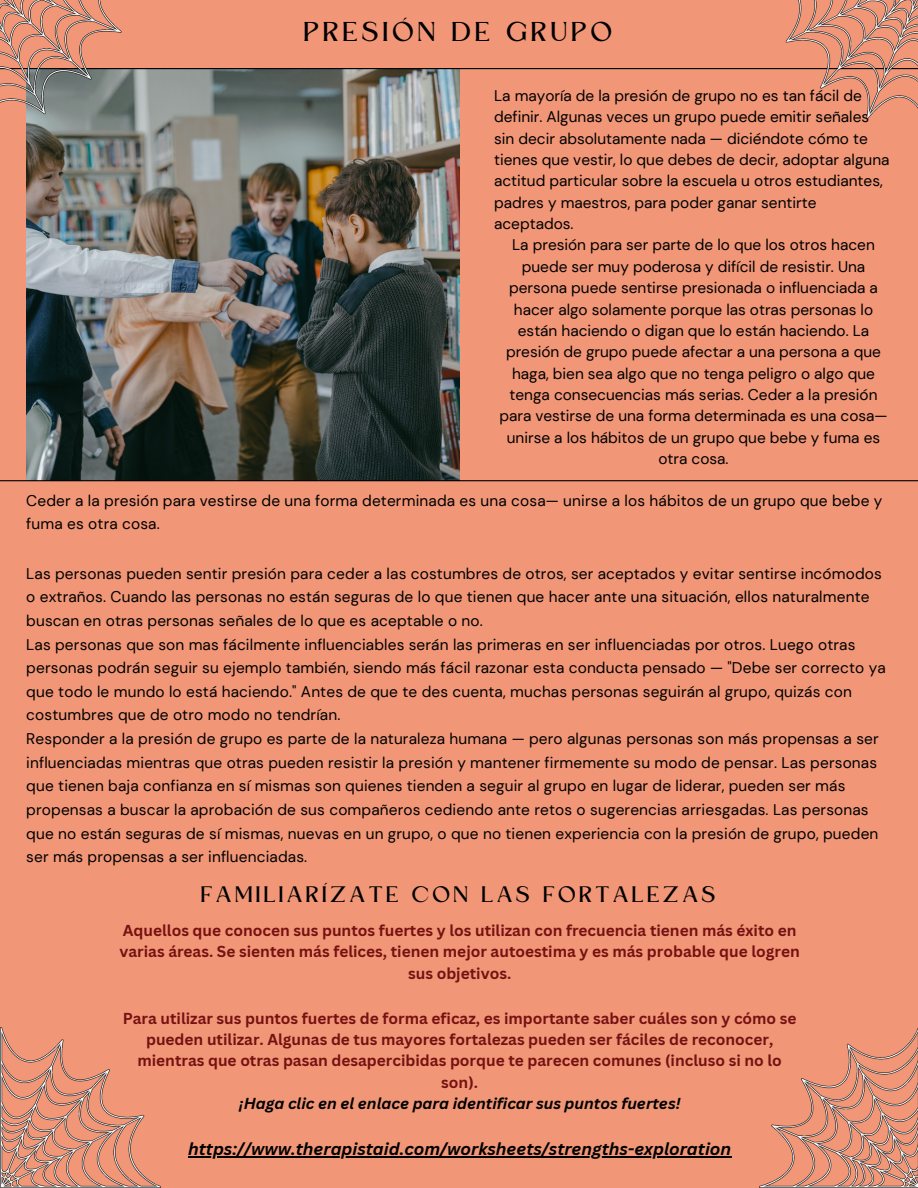
<style>
.page{position:relative;width:918px;height:1188px;background:#f19677}
.page>*{position:absolute;margin:0;border:0;box-sizing:border-box;transform-origin:0 0}
.t1{font:25.35px "Kingred Serif";letter-spacing:.14em;color:#000}
.t2{font:20.85px "Kingred Serif";letter-spacing:.14em;color:#000}
.t3{font:italic 700 16.95px "Canva Sans";color:#000}
.t4{font:15.45px/21.3px "DM Sans";letter-spacing:.01em;color:#000}
.t5{font:700 15.45px/21.3px "Canva Sans";color:#751112;text-align:center}
.t6{font:italic 700 15.45px "Canva Sans";color:#000}
</style>
<div class="page">
<img style="left:26px;top:69px;width:433px;height:411px">
<hr style="left:0;top:68px;width:918px;height:1px;background:#000">
<hr style="left:0;top:480px;width:918px;height:1px;background:#000">
<img style="left:0;top:0;width:134px;height:130px">
<img style="left:769px;top:0;width:149px;height:119px">
<img style="left:759px;top:1027px;width:159px;height:161px">
<img style="left:0;top:1027px;width:161px;height:161px">
<hr style="left:188px;top:1156px;width:543px;height:2px;background:#000">
<p class="t1" style="left:304px;top:22px;width:311px">PRESIÓN DE GRUPO</p>
<p class="t4" style="left:494px;top:85px;width:397px">La mayoría de la presión de grupo no es tan fácil de definir. Algunas veces un grupo puede emitir señales sin decir absolutamente nada — diciéndote cómo te tienes que vestir, lo que debes de decir, adoptar alguna actitud particular sobre la escuela u otros estudiantes, padres y maestros, para poder ganar sentirte aceptados.</p>
<p class="t4" style="left:499px;top:235px;width:390px;text-align:center">La presión para ser parte de lo que los otros hacen puede ser muy poderosa y difícil de resistir. Una persona puede sentirse presionada o influenciada a hacer algo solamente porque las otras personas lo están haciendo o digan que lo están haciendo. La presión de grupo puede afectar a una persona a que haga, bien sea algo que no tenga peligro o algo que tenga consecuencias más serias. Ceder a la presión para vestirse de una forma determinada es una cosa— unirse a los hábitos de un grupo que bebe y fuma es otra cosa.</p>
<p class="t4" style="left:26px;top:488px;width:858px;line-height:23.7px">Ceder a la presión para vestirse de una forma determinada es una cosa— unirse a los hábitos de un grupo que bebe y fuma es otra cosa.</p>
<p class="t4" style="left:26px;top:562px;width:857px;line-height:23.7px">Las personas pueden sentir presión para ceder a las costumbres de otros, ser aceptados y evitar sentirse incómodos o extraños. Cuando las personas no están seguras de lo que tienen que hacer ante una situación, ellos naturalmente buscan en otras personas señales de lo que es aceptable o no.</p>
<p class="t4" style="left:26px;top:632px;width:861px;line-height:23.7px">Las personas que son mas fácilmente influenciables serán las primeras en ser influenciadas por otros. Luego otras personas podrán seguir su ejemplo también, siendo más fácil razonar esta conducta pensado — "Debe ser correcto ya que todo le mundo lo está haciendo." Antes de que te des cuenta, muchas personas seguirán al grupo, quizás con costumbres que de otro modo no tendrían.</p>
<p class="t4" style="left:26px;top:727px;width:854px;line-height:23.7px">Responder a la presión de grupo es parte de la naturaleza humana — pero algunas personas son más propensas a ser influenciadas mientras que otras pueden resistir la presión y mantener firmemente su modo de pensar. Las personas que tienen baja confianza en sí mismas son quienes tienden a seguir al grupo en lugar de liderar, pueden ser más propensas a buscar la aprobación de sus compañeros cediendo ante retos o sugerencias arriesgadas. Las personas que no están seguras de sí mismas, nuevas en un grupo, o que no tienen experiencia con la presión de grupo, pueden ser más propensas a ser influenciadas.</p>
<p class="t2" style="left:201px;top:887px;width:517px">FAMILIARÍZATE CON LAS FORTALEZAS</p>
<p class="t5" style="left:120px;top:919px;width:682px">Aquellos que conocen sus puntos fuertes y los utilizan con frecuencia tienen más éxito en varias áreas. Se sienten más felices, tienen mejor autoestima y es más probable que logren sus objetivos.</p>
<p class="t5" style="left:123px;top:1007px;width:675px">Para utilizar sus puntos fuertes de forma eficaz, es importante saber cuáles son y cómo se pueden utilizar. Algunas de tus mayores fortalezas pueden ser fáciles de reconocer, mientras que otras pasan desapercibidas porque te parecen comunes (incluso si no lo son).</p>
<p class="t6" style="left:239px;top:1093px;width:443px">¡Haga clic en el enlace para identificar sus puntos fuertes!</p>
<p class="t3" style="left:188px;top:1137px;width:545px">https://www.therapistaid.com/worksheets/strengths-exploration</p>
</div>
